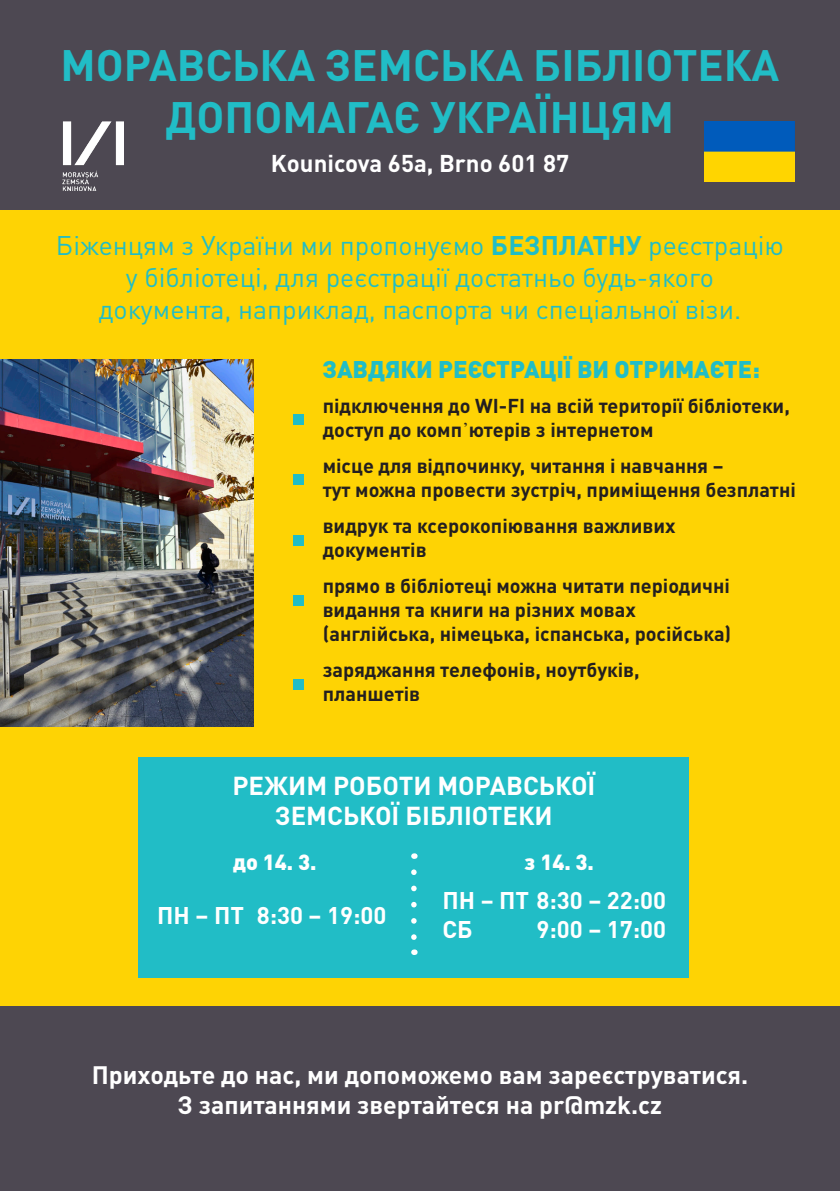
<style>
.page{position:relative;width:840px;height:1191px;background:#fff}
.page>*{position:absolute;margin:0;border:0;box-sizing:border-box;transform-origin:0 0}
.t1{font:700 43.4px/52.2px "DIN Pro";color:#21bdc6;text-align:center}
.t2{font:26.6px/32px "DIN Pro";color:#21bdc6;text-align:center}
.t3{font:700 25.6px/30.8px "DIN Pro";color:#fff;text-align:center}
.t4{font:700 25px/30px "DIN Pro";color:#fff;text-align:center}
.t5{font:700 24px "DIN Pro";color:#fff}
.t6{font:700 23.8px "DIN Pro";color:#fff}
.t7{font:900 23.8px "DIN Pro";color:#21bdc6}
.t8{font:900 21.6px "DIN Pro";color:#fff}
.t9{font:700 19.8px/23.8px "DIN Pro";color:#231f20}
.s1{font-weight:700}
.s2{font-family:"Times New Roman"}
</style>
<div class="page">
<div style="left:0;top:0;width:839px;height:1191px;background:#fed304"></div>
<div style="left:0;top:0;width:839px;height:210px;background:#4d4852"></div>
<div style="left:0;top:1006px;width:839px;height:185px;background:#4d4852"></div>
<div style="left:139px;top:757px;width:549px;height:220px;background:#21bdc6"></div>
<img style="left:0;top:360px;width:254px;height:366px">
<svg style="left:411px;top:872px;width:5px;height:83px"></svg>
<img style="left:62px;top:121px;width:62px;height:69px">
<img style="left:704px;top:121px;width:90px;height:60px">
<div style="left:293px;top:414px;width:10px;height:11px;background:#21bdc6"></div>
<div style="left:293px;top:475px;width:10px;height:10px;background:#21bdc6"></div>
<div style="left:293px;top:535px;width:10px;height:10px;background:#21bdc6"></div>
<div style="left:293px;top:595px;width:10px;height:10px;background:#21bdc6"></div>
<div style="left:293px;top:679px;width:10px;height:10px;background:#21bdc6"></div>
<p class="t1" style="left:61px;top:37px;width:719px">МОРАВСЬКА ЗЕМСЬКА БІБЛІОТЕКА<br>ДОПОМАГАЄ УКРАЇНЦЯМ</p>
<p class="t5" style="left:271px;top:147px;width:299px">Kounicova 65a, Brno 601 87</p>
<p class="t2" style="left:56px;top:228px;width:729px">Біженцям з України ми пропонуємо <span class="s1">БЕЗПЛАТНУ</span> реєстрацію у бібліотеці, для реєстрації достатньо будь-якого<br>документа, наприклад, паспорта чи спеціальної візи.</p>
<p class="t7" style="left:322px;top:353px;width:438px">ЗАВДЯКИ РЕЄСТРАЦІЇ ВИ ОТРИМАЄТЕ:</p>
<p class="t9" style="left:322px;top:393px;width:468px">підключення до WI-FI на всій території бібліотеки, доступ до комп<span class="s2">᾽</span>ютерів з інтернетом</p>
<p class="t9" style="left:322px;top:453px;width:474px">місце для відпочинку, читання і навчання –<br>тут можна провести зустріч, приміщення безплатні</p>
<p class="t9" style="left:322px;top:513px;width:354px">видрук та ксерокопіювання важливих документів</p>
<p class="t9" style="left:322px;top:573px;width:410px">прямо в бібліотеці можна читати періодичні видання та книги на різних мовах (англійська, німецька, іспанська, російська)</p>
<p class="t9" style="left:322px;top:657px;width:318px">заряджання телефонів, ноутбуків, планшетів</p>
<p class="t3" style="left:232px;top:769px;width:364px">РЕЖИМ РОБОТИ МОРАВСЬКОЇ<br>ЗЕМСЬКОЇ БІБЛІОТЕКИ</p>
<p class="t8" style="left:233px;top:847px;width:85px">до 14. 3.</p>
<p class="t8" style="left:524px;top:847px;width:71px">з 14. 3.</p>
<p class="t6" style="left:157px;top:899px;width:88px">ПН – ПТ</p>
<p class="t6" style="left:256px;top:899px;width:131px">8:30 – 19:00</p>
<p class="t6" style="left:442px;top:884px;width:225px">ПН – ПТ 8:30 – 22:00</p>
<p class="t6" style="left:442px;top:913px;width:32px">СБ</p>
<p class="t6" style="left:536px;top:913px;width:131px">9:00 – 17:00</p>
<p class="t4" style="left:92px;top:1059px;width:657px">Приходьте до нас, ми допоможемо вам зареєструватися.<br>З запитаннями звертайтеся на pr@mzk.cz</p>
</div>
